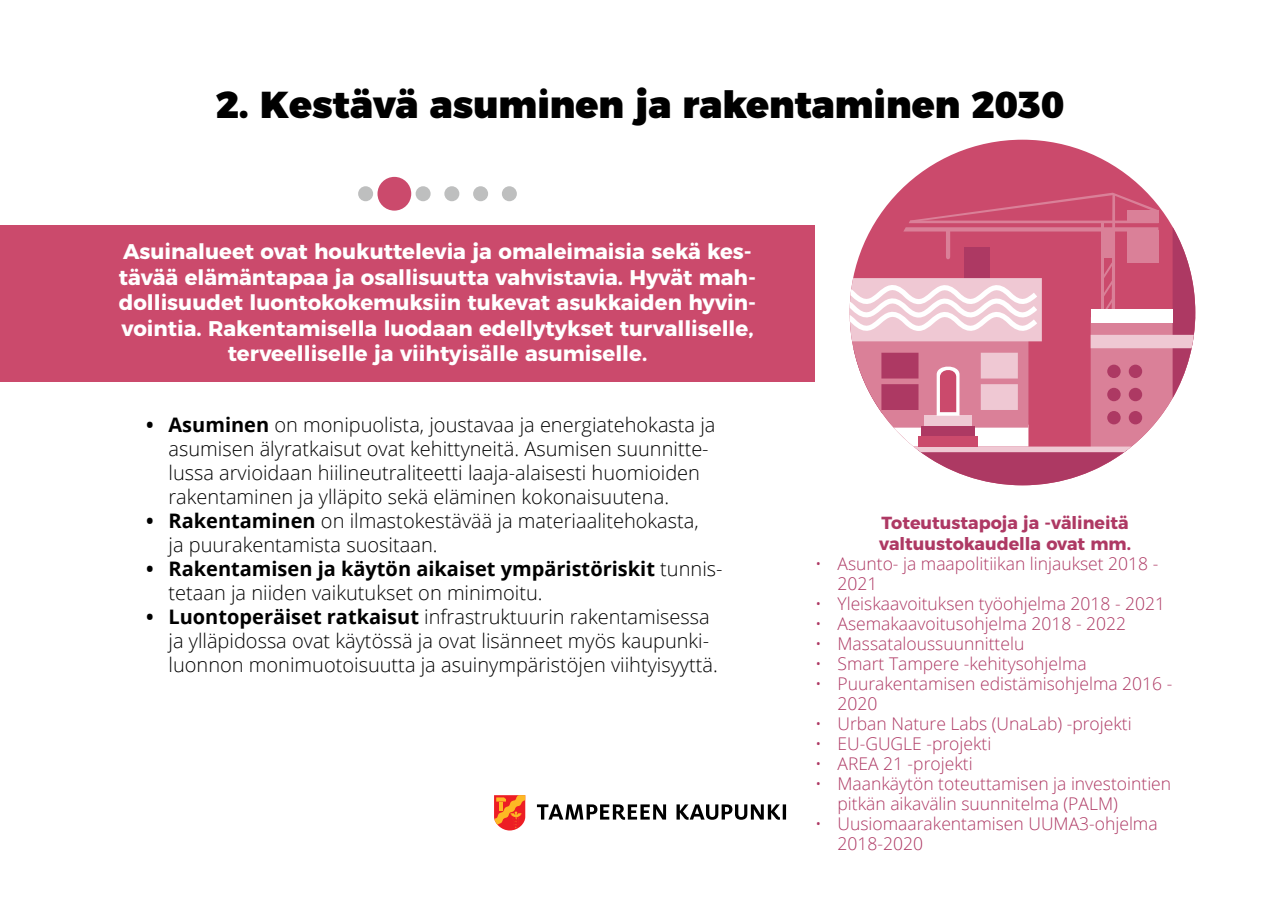
<style>
.page{position:relative;width:1280px;height:900px;background:#fff}
.page>*{position:absolute;margin:0;border:0;box-sizing:border-box;transform-origin:0 0}
.t1{font:900 37.5px "Montserrat";color:#000}
.t2{font:700 21.25px/25.5px "Montserrat";color:#fff;text-align:center}
.t3{font:300 20px/24px "Open Sans";color:#000}
.t4{font:700 20px/24px "Open Sans";color:#000}
.t5{font:300 17.5px/20px "Open Sans";color:#ae3964}
.t6{font:700 17.5px/21px "Montserrat";color:#ae3964}
.s1{font-weight:700}
.s2{font-weight:300}
</style>
<div class="page">
<div style="left:0;top:225px;width:815px;height:156px;background:#cb4a6c"></div>
<div style="left:358px;top:186px;width:15px;height:15px;background:#bebfbf;border-radius:50%"></div>
<div style="left:378px;top:177px;width:33px;height:34px;background:#cb4a6c;border-radius:50%"></div>
<div style="left:416px;top:186px;width:15px;height:15px;background:#bebfbf;border-radius:50%"></div>
<div style="left:444px;top:186px;width:15px;height:15px;background:#bebfbf;border-radius:50%"></div>
<div style="left:473px;top:186px;width:15px;height:15px;background:#bebfbf;border-radius:50%"></div>
<div style="left:502px;top:186px;width:15px;height:15px;background:#bebfbf;border-radius:50%"></div>
<svg style="left:494px;top:795px;width:31px;height:36px"></svg>
<svg style="left:537px;top:804px;width:249px;height:16px"></svg>
<div style="left:850px;top:140px;width:345px;height:345px;background:#cb4a6c;border-radius:50%"></div>
<svg style="left:850px;top:193px;width:345px;height:292px"></svg>
<h1 class="t1" style="left:216px;top:73px;width:850px">2. Kestävä asuminen ja rakentaminen 2030</h1>
<p class="t2" style="left:119px;top:237px;width:639px">Asuinalueet ovat houkuttelevia ja omaleimaisia sekä kes&shy;tävää elämäntapaa ja osallisuutta vahvistavia. Hyvät mah&shy;dollisuudet luontokokemuksiin tukevat asukkaiden hyvin&shy;vointia. Rakentamisella luodaan edellytykset turvalliselle, terveelliselle ja viihtyisälle asumiselle.</p>
<p class="t3" style="left:169px;top:412px;width:549px;text-indent:-22px"><span class="s1">• Asuminen</span> on monipuolista, joustavaa ja energiatehokasta ja asumisen älyratkaisut ovat kehittyneitä. Asumisen suunnitte&shy;lussa arvioidaan hiilineutraliteetti laaja-alaisesti huomioiden rakentaminen ja ylläpito sekä eläminen kokonaisuutena.</p>
<p class="t3" style="left:169px;top:508px;width:532px;text-indent:-22px"><span class="s1">• Rakentaminen</span> on ilmastokestävää ja materiaalitehokasta, ja puurakentamista suositaan.</p>
<p class="t4" style="left:169px;top:556px;width:556px;text-indent:-22px">• Rakentamisen ja käytön aikaiset ympäristöriskit <span class="s2">tunnis&shy;tetaan ja niiden vaikutukset on minimoitu.</span></p>
<p class="t3" style="left:169px;top:604px;width:551px;text-indent:-22px"><span class="s1">• Luontoperäiset ratkaisut</span> infrastruktuurin rakentamisessa ja ylläpidossa ovat käytössä ja ovat lisänneet myös kaupunki&shy;luonnon monimuotoisuutta ja asuinympäristöjen viihtyisyyttä.</p>
<p class="t6" style="left:879px;top:511px;width:253px">Toteutustapoja ja -välineitä valtuustokaudella ovat mm.</p>
<p class="t5" style="left:838px;top:554px;width:322px;text-indent:-23px">• Asunto- ja maapolitiikan linjaukset 2018 -<br>2021</p>
<p class="t5" style="left:815px;top:594px;width:352px">• Yleiskaavoituksen työohjelma 2018 - 2021</p>
<p class="t5" style="left:815px;top:614px;width:313px">• Asemakaavoitusohjelma 2018 - 2022</p>
<p class="t5" style="left:815px;top:634px;width:211px">• Massataloussuunnittelu</p>
<p class="t5" style="left:815px;top:654px;width:273px">• Smart Tampere -kehitysohjelma</p>
<p class="t5" style="left:838px;top:674px;width:336px;text-indent:-23px">• Puurakentamisen edistämisohjelma 2016 -<br>2020</p>
<p class="t5" style="left:815px;top:714px;width:318px">• Urban Nature Labs (UnaLab) -projekti</p>
<p class="t5" style="left:815px;top:734px;width:178px">• EU-GUGLE -projekti</p>
<p class="t5" style="left:815px;top:754px;width:159px">• AREA 21 -projekti</p>
<p class="t5" style="left:838px;top:774px;width:335px;text-indent:-23px">• Maankäytön toteuttamisen ja investointien pitkän aikavälin suunnitelma (PALM)</p>
<p class="t5" style="left:838px;top:814px;width:322px;text-indent:-23px">• Uusiomaarakentamisen UUMA3-ohjelma<br>2018-2020</p>
</div>
